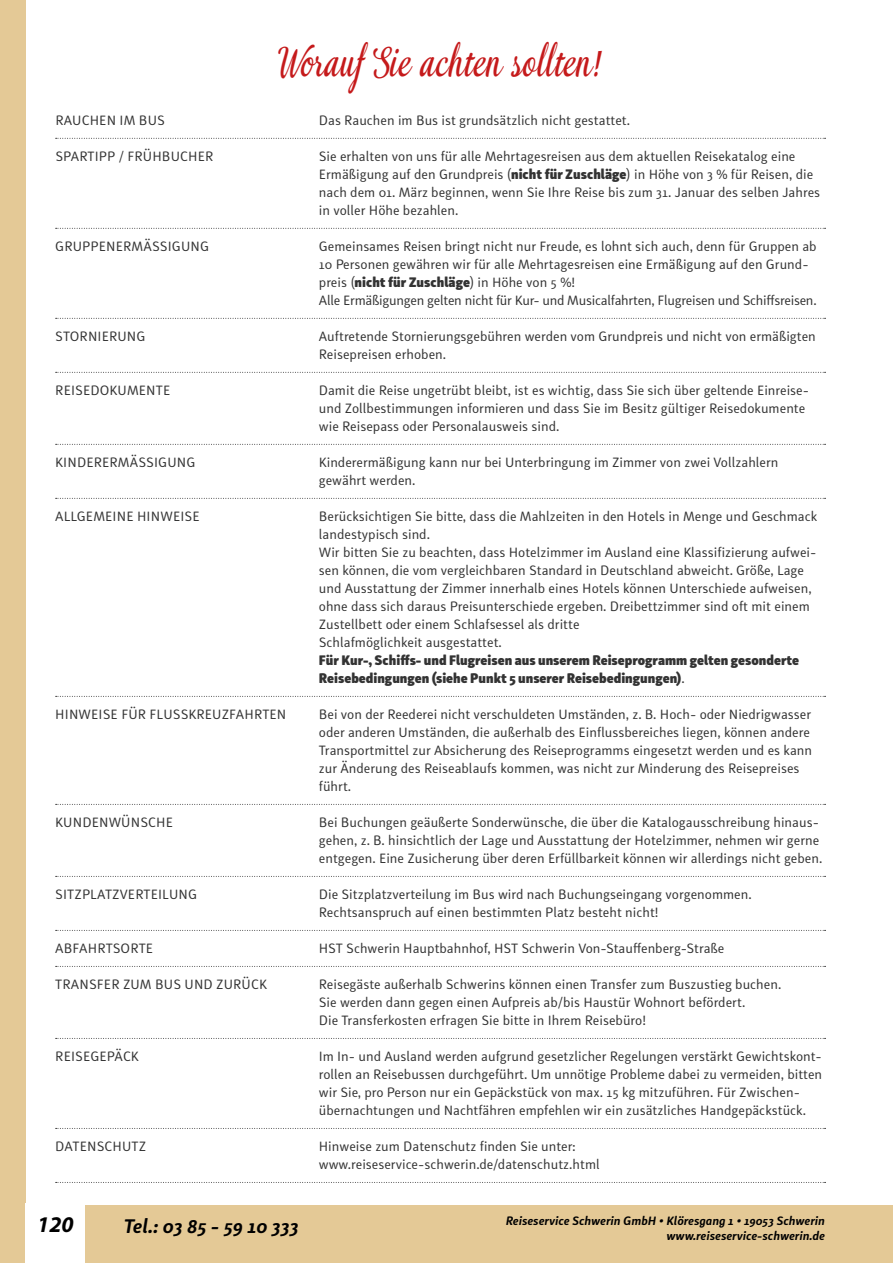
<style>
.page{position:relative;width:893px;height:1263px;background:#fff}
.page>*{position:absolute;margin:0;border:0;box-sizing:border-box;transform-origin:0 0}
.t1{font:51px "Idea";letter-spacing:.005em;color:#c51a1b;scale:.8 1}
.t2{font:italic 700 22.5px "Myriad Pro";color:#000}
.t3{font:italic 700 19.5px "Submariner R24";color:#000}
.t4{font:13.5px/18px "Submariner R24";color:#333}
.t5{font:900 13.5px/18px "Submariner R24";color:#333}
.t6{font:italic 700 12px/14.4px "Submariner R24";color:#000;text-align:right}
.s1{font-weight:900}
.s2{font-weight:400}
</style>
<div class="page">
<div style="left:0;top:1205px;width:893px;height:58px;background:#e4c996"></div>
<div style="left:0;top:0;width:26px;height:1263px;background:#e4c996"></div>
<div style="left:26px;top:1203px;width:59px;height:60px;background:#fff"></div>
<svg style="left:56px;top:138px;width:770px;height:1px"></svg>
<svg style="left:56px;top:228px;width:770px;height:1px"></svg>
<svg style="left:56px;top:318px;width:770px;height:1px"></svg>
<svg style="left:56px;top:372px;width:770px;height:1px"></svg>
<svg style="left:56px;top:444px;width:770px;height:1px"></svg>
<svg style="left:56px;top:498px;width:770px;height:1px"></svg>
<svg style="left:56px;top:696px;width:770px;height:1px"></svg>
<svg style="left:56px;top:804px;width:770px;height:1px"></svg>
<svg style="left:56px;top:876px;width:770px;height:1px"></svg>
<svg style="left:56px;top:930px;width:770px;height:1px"></svg>
<svg style="left:56px;top:966px;width:770px;height:1px"></svg>
<svg style="left:56px;top:1038px;width:770px;height:1px"></svg>
<svg style="left:56px;top:1128px;width:770px;height:1px"></svg>
<svg style="left:56px;top:1182px;width:770px;height:1px"></svg>
<h1 class="t1" style="left:280px;top:37px;width:410px">Worauf Sie achten sollten!</h1>
<p class="t4" style="left:55px;top:111px;width:111px">RAUCHEN IM BUS</p>
<p class="t4" style="left:319px;top:111px;width:313px">Das Rauchen im Bus ist grundsätzlich nicht gestattet.</p>
<p class="t4" style="left:55px;top:147px;width:160px">SPARTIPP / FRÜHBUCHER</p>
<p class="t4" style="left:319px;top:147px;width:503px">Sie erhalten von uns für alle Mehrtagesreisen aus dem aktuellen Reisekatalog eine Ermäßigung auf den Grundpreis (<span class="s1">nicht für Zuschläge</span>) in Höhe von 3 % für Reisen, die nach dem 01. März beginnen, wenn Sie Ihre Reise bis zum 31. Januar des selben Jahres in voller Höhe bezahlen.</p>
<p class="t4" style="left:55px;top:237px;width:155px">GRUPPENERMÄSSIGUNG</p>
<p class="t4" style="left:319px;top:237px;width:499px">Gemeinsames Reisen bringt nicht nur Freude, es lohnt sich auch, denn für Gruppen ab 10 Personen gewähren wir für alle Mehrtagesreisen eine Ermäßigung auf den Grund&shy;preis (<span class="s1">nicht für Zuschläge</span>) in Höhe von 5 %!<br>Alle Ermäßigungen gelten nicht für Kur- und Musicalfahrten, Flugreisen und Schiffsreisen.</p>
<p class="t4" style="left:55px;top:327px;width:92px">STORNIERUNG</p>
<p class="t4" style="left:319px;top:327px;width:498px">Auftretende Stornierungsgebühren werden vom Grundpreis und nicht von ermäßigten<br>Reisepreisen erhoben.</p>
<p class="t4" style="left:55px;top:381px;width:117px">REISEDOKUMENTE</p>
<p class="t4" style="left:319px;top:381px;width:492px">Damit die Reise ungetrübt bleibt, ist es wichtig, dass Sie sich über geltende Einreise&shy;und Zollbestimmungen informieren und dass Sie im Besitz gültiger Reisedokumente wie Reisepass oder Personalausweis sind.</p>
<p class="t4" style="left:55px;top:453px;width:142px">KINDERERMÄSSIGUNG</p>
<p class="t4" style="left:319px;top:453px;width:461px">Kinderermäßigung kann nur bei Unterbringung im Zimmer von zwei Vollzahlern gewährt werden.</p>
<p class="t4" style="left:55px;top:507px;width:146px">ALLGEMEINE HINWEISE</p>
<p class="t4" style="left:319px;top:507px;width:500px">Berücksichtigen Sie bitte, dass die Mahlzeiten in den Hotels in Menge und Geschmack landestypisch sind.<br>Wir bitten Sie zu beachten, dass Hotelzimmer im Ausland eine Klassifizierung aufwei&shy;sen können, die vom vergleichbaren Standard in Deutschland abweicht. Größe, Lage und Ausstattung der Zimmer innerhalb eines Hotels können Unterschiede aufweisen, ohne dass sich daraus Preisunterschiede ergeben. Dreibettzimmer sind oft mit einem Zustellbett oder einem Schlafsessel als dritte<br>Schlafmöglichkeit ausgestattet.</p>
<p class="t5" style="left:319px;top:651px;width:482px">Für Kur-, Schiffs- und Flugreisen aus unserem Reiseprogramm gelten gesonderte<br>Reisebedingungen (siehe Punkt 5 unserer Reisebedingungen)<span class="s2">.</span></p>
<p class="t4" style="left:55px;top:705px;width:233px">HINWEISE FÜR FLUSSKREUZFAHRTEN</p>
<p class="t4" style="left:319px;top:705px;width:495px">Bei von der Reederei nicht verschuldeten Umständen, z. B. Hoch- oder Niedrigwasser oder anderen Umständen, die außerhalb des Einflussbereiches liegen, können andere Transportmittel zur Absicherung des Reiseprogramms eingesetzt werden und es kann zur Änderung des Reiseablaufs kommen, was nicht zur Minderung des Reisepreises führt.</p>
<p class="t4" style="left:55px;top:813px;width:119px">KUNDENWÜNSCHE</p>
<p class="t4" style="left:319px;top:813px;width:505px">Bei Buchungen geäußerte Sonderwünsche, die über die Katalogausschreibung hinaus&shy;gehen, z. B. hinsichtlich der Lage und Ausstattung der Hotelzimmer, nehmen wir gerne entgegen. Eine Zusicherung über deren Erfüllbarkeit können wir allerdings nicht geben.</p>
<p class="t4" style="left:55px;top:885px;width:143px">SITZPLATZVERTEILUNG</p>
<p class="t4" style="left:319px;top:885px;width:434px">Die Sitzplatzverteilung im Bus wird nach Buchungseingang vorgenommen.<br>Rechtsanspruch auf einen bestimmten Platz besteht nicht!</p>
<p class="t4" style="left:55px;top:939px;width:99px">ABFAHRTSORTE</p>
<p class="t4" style="left:319px;top:939px;width:407px">HST Schwerin Hauptbahnhof, HST Schwerin Von-Stauffenberg-Straße</p>
<p class="t4" style="left:55px;top:975px;width:213px">TRANSFER ZUM BUS UND ZURÜCK</p>
<p class="t4" style="left:319px;top:975px;width:464px">Reisegäste außerhalb Schwerins können einen Transfer zum Buszustieg buchen.<br>Sie werden dann gegen einen Aufpreis ab/bis Haustür Wohnort befördert.<br>Die Transferkosten erfragen Sie bitte in Ihrem Reisebüro!</p>
<p class="t4" style="left:55px;top:1047px;width:85px">REISEGEPÄCK</p>
<p class="t4" style="left:319px;top:1047px;width:505px">Im In- und Ausland werden aufgrund gesetzlicher Regelungen verstärkt Gewichtskont&shy;rollen an Reisebussen durchgeführt. Um unnötige Probleme dabei zu vermeiden, bitten wir Sie, pro Person nur ein Gepäckstück von max. 15 kg mitzuführen. Für Zwischen&shy;übernachtungen und Nachtfähren empfehlen wir ein zusätzliches Handgepäckstück.</p>
<p class="t4" style="left:55px;top:1137px;width:92px">DATENSCHUTZ</p>
<p class="t4" style="left:319px;top:1137px;width:282px">Hinweise zum Datenschutz finden Sie unter: www.reiseservice-schwerin.de/datenschutz.html</p>
<h2 class="t2" style="left:37px;top:1210px;width:38px">120</h2>
<p class="t6" style="left:506px;top:1214px;width:321px">Reiseservice Schwerin GmbH • Klöresgang 1 • 19053 Schwerin www.reiseservice-schwerin.de</p>
<h3 class="t3" style="left:124px;top:1212px;width:177px">Tel.: 03 85 - 59 10 333</h3>
</div>
